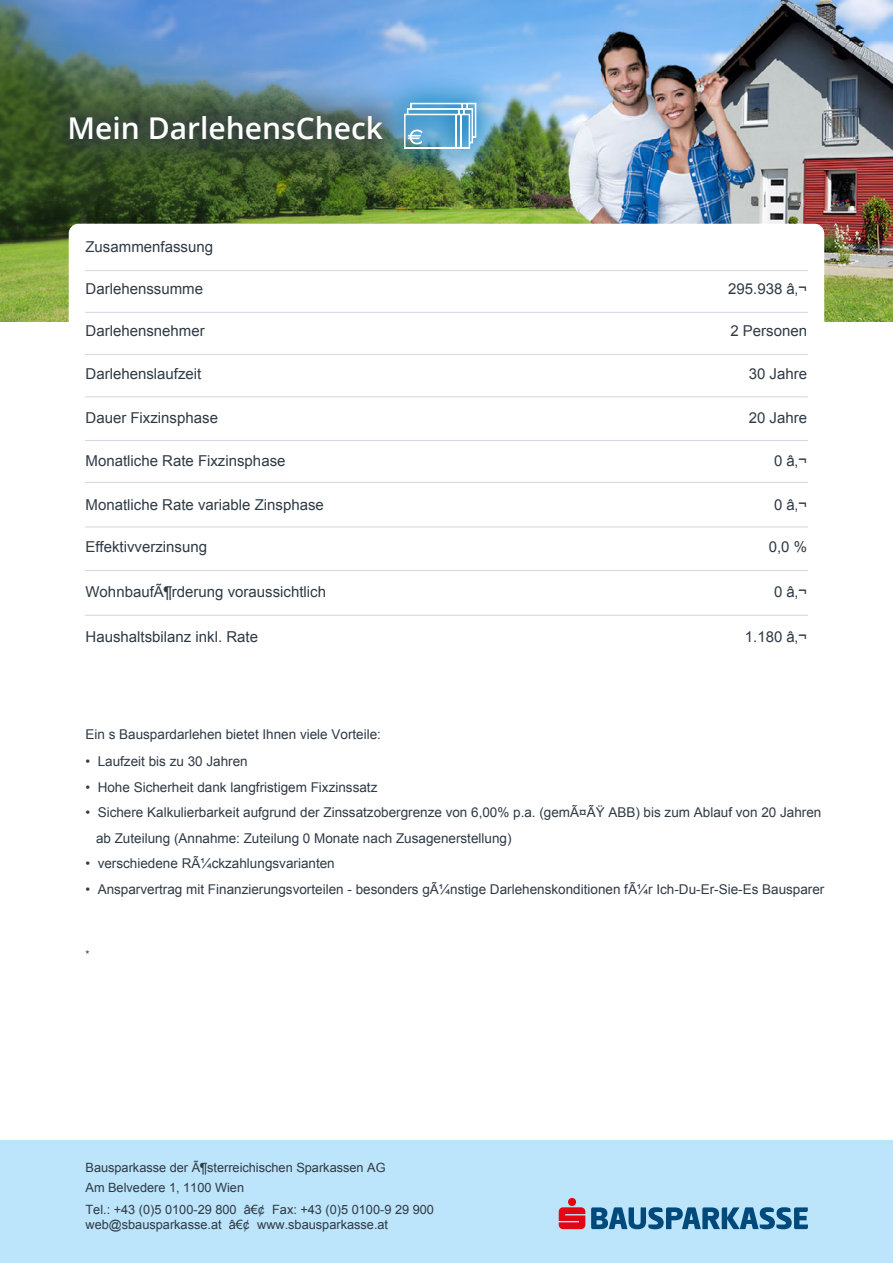
<style>
.page{position:relative;width:893px;height:1263px;background:#fff}
.page>*{position:absolute;margin:0;border:0;box-sizing:border-box;transform-origin:0 0}
.t1{font:600 30px "Open Sans";color:#fff}
.t2{font:15px "Arial";color:#2f3a45}
.t3{font:13.5px/25.5px "Arial";color:#2f3a45}
.t4{font:12.75px/19.5px "Arial";color:#2f3a45}
.t5{font:10.5px "Arial";color:#2f3a45}
</style>
<div class="page">
<img style="left:0;top:0;width:893px;height:322px">
<svg style="left:69px;top:224px;width:755px;height:174px"></svg>
<hr style="left:85px;top:312px;width:723px;height:1px;background:#afbcce">
<hr style="left:85px;top:270px;width:723px;height:1px;background:#afbcce">
<hr style="left:85px;top:354px;width:723px;height:1px;background:#afbcce">
<hr style="left:85px;top:396px;width:723px;height:1px;background:#afbcce">
<hr style="left:85px;top:526px;width:723px;height:1px;background:#afbcce">
<hr style="left:85px;top:440px;width:723px;height:1px;background:#afbcce">
<hr style="left:85px;top:482px;width:723px;height:1px;background:#afbcce">
<hr style="left:85px;top:570px;width:723px;height:1px;background:#afbcce">
<hr style="left:85px;top:615px;width:723px;height:1px;background:#afbcce">
<div style="left:0;top:1140px;width:893px;height:123px;background:#bce4fa"></div>
<svg style="left:591px;top:1207px;width:217px;height:22px"></svg>
<svg style="left:559px;top:1198px;width:26px;height:31px"></svg>
<div style="left:369px;top:68px;width:142px;height:116px;background:#0078b4;opacity:.8"></div>
<svg style="left:417px;top:103px;width:59px;height:46px"></svg>
<div style="left:35px;top:82px;width:382px;height:92px;background:#313a45;opacity:.8"></div>
<h1 class="t1" style="left:68px;top:108px;width:317px">Mein DarlehensCheck</h1>
<p class="t2" style="left:86px;top:238px;width:129px">Zusammenfassung</p>
<p class="t2" style="left:86px;top:280px;width:119px">Darlehenssumme</p>
<p class="t2" style="left:728px;top:280px;width:80px">295.938 â‚¬</p>
<p class="t2" style="left:86px;top:322px;width:121px">Darlehensnehmer</p>
<p class="t2" style="left:730px;top:322px;width:78px">2 Personen</p>
<p class="t2" style="left:86px;top:366px;width:117px">Darlehenslaufzeit</p>
<p class="t2" style="left:749px;top:366px;width:60px">30 Jahre</p>
<p class="t2" style="left:86px;top:409px;width:134px">Dauer Fixzinsphase</p>
<p class="t2" style="left:749px;top:409px;width:60px">20 Jahre</p>
<p class="t2" style="left:86px;top:453px;width:201px">Monatliche Rate Fixzinsphase</p>
<p class="t2" style="left:774px;top:453px;width:34px">0 â‚¬</p>
<p class="t2" style="left:86px;top:496px;width:240px">Monatliche Rate variable Zinsphase</p>
<p class="t2" style="left:774px;top:496px;width:34px">0 â‚¬</p>
<p class="t2" style="left:86px;top:538px;width:123px">Effektivverzinsung</p>
<p class="t2" style="left:769px;top:538px;width:40px">0,0 %</p>
<p class="t2" style="left:86px;top:583px;width:242px">WohnbaufÃ¶rderung voraussichtlich</p>
<p class="t2" style="left:774px;top:583px;width:34px">0 â‚¬</p>
<p class="t2" style="left:86px;top:628px;width:174px">Haushaltsbilanz inkl. Rate</p>
<p class="t2" style="left:745px;top:628px;width:64px">1.180 â‚¬</p>
<p class="t3" style="left:86px;top:722px;width:297px">Ein s Bauspardarlehen bietet Ihnen viele Vorteile:</p>
<p class="t3" style="left:86px;top:749px;width:164px">• Laufzeit bis zu 30 Jahren</p>
<p class="t3" style="left:86px;top:774px;width:293px">• Hohe Sicherheit dank langfristigem Fixzinssatz</p>
<p class="t3" style="left:96px;top:800px;width:727px;text-indent:-10px">• Sichere Kalkulierbarkeit aufgrund der Zinssatzobergrenze von 6,00% p.a. (gemÃ¤ÃŸ ABB) bis zum Ablauf von 20 Jahren ab Zuteilung (Annahme: Zuteilung 0 Monate nach Zusagenerstellung)</p>
<p class="t3" style="left:86px;top:851px;width:251px">• verschiedene RÃ¼ckzahlungsvarianten</p>
<p class="t3" style="left:86px;top:876px;width:740px">• Ansparvertrag mit Finanzierungsvorteilen - besonders gÃ¼nstige Darlehenskonditionen fÃ¼r Ich-Du-Er-Sie-Es Bausparer</p>
<p class="t5" style="left:86px;top:949px;width:6px">*</p>
<p class="t4" style="left:86px;top:1158px;width:302px">Bausparkasse der Ã¶sterreichischen Sparkassen AG<br>Am Belvedere 1, 1100 Wien</p>
<p class="t4" style="left:86px;top:1202px;width:350px;line-height:15px">Tel.: +43 (0)5 0100-29 800 â€¢ Fax: +43 (0)5 0100-9 29 900 web@sbausparkasse.at â€¢ www.sbausparkasse.at</p>
</div>
